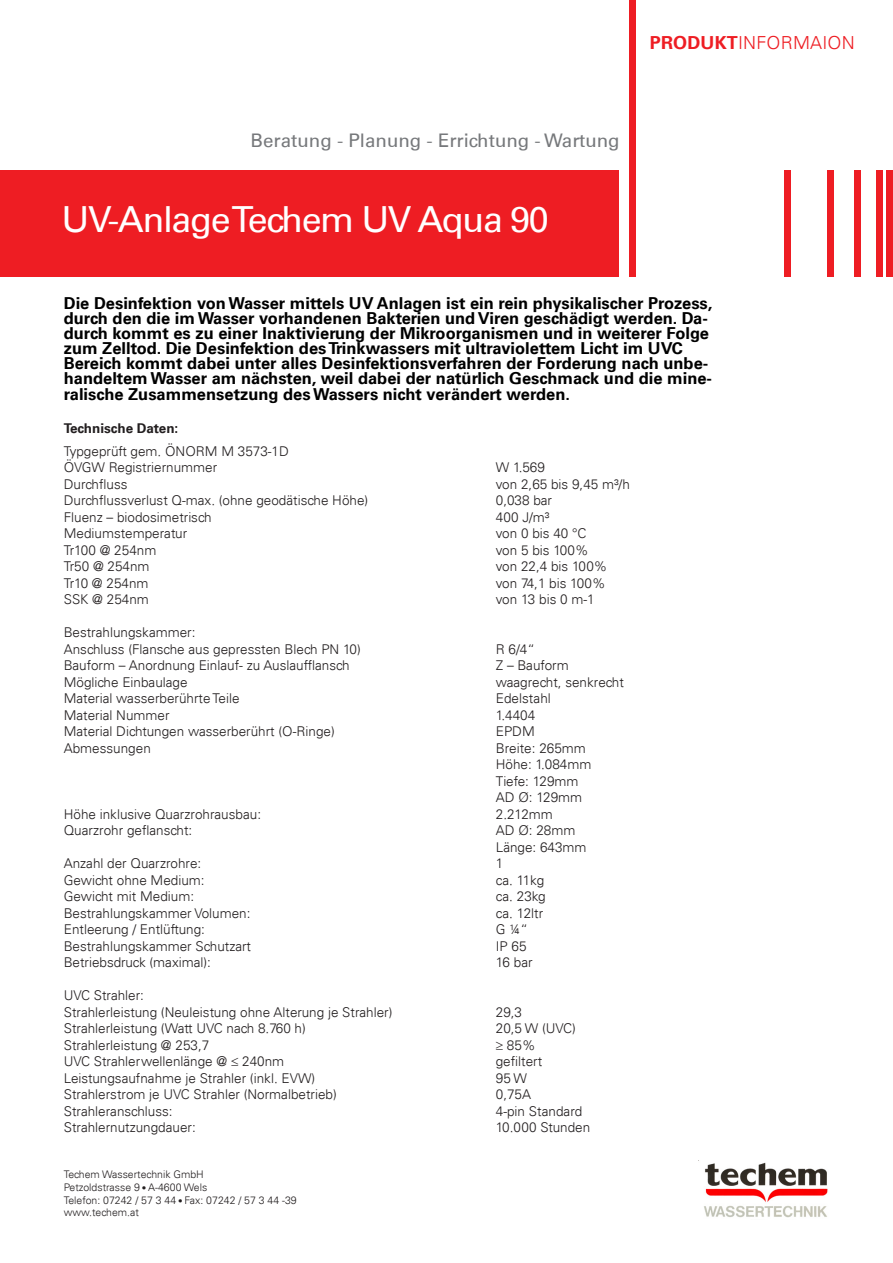
<style>
.page{position:relative;width:893px;height:1263px;background:#fff}
.page>*{position:absolute;margin:0;border:0;box-sizing:border-box;transform-origin:0 0}
.t1{font:36px "Univers 55 Roman";letter-spacing:-.04em;color:#fff}
.t2{font:18.75px "Univers 55 Roman";color:#76787b}
.t3{font:300 18px "Univers 45";letter-spacing:.01em;color:#ee1d23}
.t4{font:700 16.5px/15px "Univers 65";color:#000}
.t5{font:300 13.5px "Univers 45";color:#231f20}
.t6{font:700 13.5px "Univers 65";color:#231f20}
.t7{font:300 10.5px "Univers 45";color:#231f20}
.s1{font-family:"Univers 65";font-weight:700}
.s2{font-family:"Univers 55 Roman";font-weight:400;font-size:9px}
</style>
<div class="page">
<div style="left:0;top:170px;width:619px;height:106px;background:#ee1d23"></div>
<div style="left:784px;top:170px;width:7px;height:106px;background:#ee1d23"></div>
<div style="left:827px;top:170px;width:6px;height:106px;background:#ee1d23"></div>
<div style="left:855px;top:170px;width:6px;height:106px;background:#ee1d23"></div>
<div style="left:876px;top:170px;width:6px;height:106px;background:#ee1d23"></div>
<div style="left:887px;top:170px;width:6px;height:106px;background:#ee1d23"></div>
<div style="left:629px;top:0;width:7px;height:276px;background:#ee1d23"></div>
<img style="left:704px;top:1162px;width:124px;height:56px">
<p class="t3" style="left:650px;top:31px;width:206px"><span class="s1">PRODUKT</span>INFORMAION</p>
<p class="t2" style="left:251px;top:129px;width:371px">Beratung - Planung - Errichtung - Wartung</p>
<p class="t1" style="left:62px;top:198px;width:489px">UV-Anlage Techem UV Aqua 90</p>
<p class="t4" style="left:64px;top:295px;width:650px">Die Desinfektion von Wasser mittels UV Anlagen ist ein rein physikalischer Prozess, durch den die im Wasser vorhandenen Bakterien und Viren geschädigt werden. Da&shy;durch kommt es zu einer Inaktivierung der Mikroorganismen und in weiterer Folge zum Zelltod. Die Desinfektion des Trinkwassers mit ultraviolettem Licht im UVC Bereich kommt dabei unter alles Desinfektionsverfahren der Forderung nach unbe&shy;handeltem Wasser am nächsten, weil dabei der natürlich Geschmack und die mine-</p>
<p class="t4" style="left:64px;top:387px;width:508px">ralische Zusammensetzung des Wassers nicht verändert werden.</p>
<p class="t6" style="left:64px;top:420px;width:116px">Technische Daten:</p>
<p class="t5" style="left:64px;top:443px;width:227px">Typgeprüft gem. ÖNORM M 3573-1D</p>
<p class="t5" style="left:64px;top:459px;width:155px">ÖVGW Registriernummer</p>
<p class="t5" style="left:496px;top:459px;width:51px">W 1.569</p>
<p class="t5" style="left:64px;top:476px;width:65px">Durchfluss</p>
<p class="t5" style="left:496px;top:476px;width:136px">von 2,65 bis 9,45 m³/h</p>
<p class="t5" style="left:64px;top:492px;width:306px">Durchflussverlust Q-max. (ohne geodätische Höhe)</p>
<p class="t5" style="left:496px;top:492px;width:58px">0,038 bar</p>
<p class="t5" style="left:64px;top:509px;width:149px">Fluenz – biodosimetrisch</p>
<p class="t5" style="left:496px;top:509px;width:55px">400 J/m³</p>
<p class="t5" style="left:64px;top:525px;width:125px">Mediumstemperatur</p>
<p class="t5" style="left:496px;top:525px;width:92px">von 0 bis 40 °C</p>
<p class="t5" style="left:64px;top:542px;width:94px">Tr100 @ 254nm</p>
<p class="t5" style="left:496px;top:542px;width:94px">von 5 bis 100%</p>
<p class="t5" style="left:64px;top:558px;width:87px">Tr50 @ 254nm</p>
<p class="t5" style="left:496px;top:558px;width:113px">von 22,4 bis 100%</p>
<p class="t5" style="left:64px;top:575px;width:86px">Tr10 @ 254nm</p>
<p class="t5" style="left:496px;top:575px;width:111px">von 74,1 bis 100%</p>
<p class="t5" style="left:64px;top:591px;width:87px">SSK @ 254nm</p>
<p class="t5" style="left:496px;top:591px;width:100px">von 13 bis 0 m-1</p>
<p class="t5" style="left:64px;top:624px;width:133px">Bestrahlungskammer:</p>
<p class="t5" style="left:64px;top:641px;width:299px">Anschluss (Flansche aus gepressten Blech PN 10)</p>
<p class="t5" style="left:496px;top:641px;width:41px">R 6/4“</p>
<p class="t5" style="left:64px;top:657px;width:287px">Bauform – Anordnung Einlauf- zu Auslaufflansch</p>
<p class="t5" style="left:496px;top:657px;width:74px">Z – Bauform</p>
<p class="t5" style="left:64px;top:674px;width:125px">Mögliche Einbaulage</p>
<p class="t5" style="left:496px;top:674px;width:130px">waagrecht, senkrecht</p>
<p class="t5" style="left:64px;top:690px;width:177px">Material wasserberührte Teile</p>
<p class="t5" style="left:496px;top:690px;width:57px">Edelstahl</p>
<p class="t5" style="left:64px;top:707px;width:107px">Material Nummer</p>
<p class="t5" style="left:496px;top:707px;width:41px">1.4404</p>
<p class="t5" style="left:64px;top:723px;width:273px">Material Dichtungen wasserberührt (O-Ringe)</p>
<p class="t5" style="left:496px;top:723px;width:40px">EPDM</p>
<p class="t5" style="left:64px;top:740px;width:89px">Abmessungen</p>
<p class="t5" style="left:496px;top:740px;width:92px">Breite: 265mm</p>
<p class="t5" style="left:496px;top:756px;width:97px">Höhe: 1.084mm</p>
<p class="t5" style="left:496px;top:773px;width:84px">Tiefe: 129mm</p>
<p class="t5" style="left:496px;top:789px;width:88px">AD Ø: 129mm</p>
<p class="t5" style="left:64px;top:806px;width:199px">Höhe inklusive Quarzrohrausbau:</p>
<p class="t5" style="left:496px;top:806px;width:59px">2.212mm</p>
<p class="t5" style="left:64px;top:822px;width:130px">Quarzrohr geflanscht:</p>
<p class="t5" style="left:496px;top:822px;width:81px">AD Ø: 28mm</p>
<p class="t5" style="left:496px;top:839px;width:92px">Länge: 643mm</p>
<p class="t5" style="left:64px;top:855px;width:139px">Anzahl der Quarzrohre:</p>
<p class="t5" style="left:496px;top:855px;width:9px">1</p>
<p class="t5" style="left:64px;top:872px;width:142px">Gewicht ohne Medium:</p>
<p class="t5" style="left:496px;top:872px;width:50px">ca. 11kg</p>
<p class="t5" style="left:64px;top:888px;width:132px">Gewicht mit Medium:</p>
<p class="t5" style="left:496px;top:888px;width:52px">ca. 23kg</p>
<p class="t5" style="left:64px;top:905px;width:188px">Bestrahlungskammer Volumen:</p>
<p class="t5" style="left:496px;top:905px;width:49px">ca. 12ltr</p>
<p class="t5" style="left:64px;top:921px;width:143px">Entleerung / Entlüftung:</p>
<p class="t5" style="left:496px;top:921px;width:34px">G ¼“</p>
<p class="t5" style="left:64px;top:938px;width:189px">Bestrahlungskammer Schutzart</p>
<p class="t5" style="left:496px;top:938px;width:32px">IP 65</p>
<p class="t5" style="left:64px;top:954px;width:149px">Betriebsdruck (maximal):</p>
<p class="t5" style="left:496px;top:954px;width:38px">16 bar</p>
<p class="t5" style="left:64px;top:987px;width:82px">UVC Strahler:</p>
<p class="t5" style="left:64px;top:1004px;width:330px">Strahlerleistung (Neuleistung ohne Alterung je Strahler)</p>
<p class="t5" style="left:496px;top:1004px;width:28px">29,3</p>
<p class="t5" style="left:64px;top:1020px;width:244px">Strahlerleistung (Watt UVC nach 8.760 h)</p>
<p class="t5" style="left:496px;top:1020px;width:82px">20,5 W (UVC)</p>
<p class="t5" style="left:64px;top:1037px;width:147px">Strahlerleistung @ 253,7</p>
<p class="t5" style="left:496px;top:1037px;width:41px">≥ 85%</p>
<p class="t5" style="left:64px;top:1053px;width:222px">UVC Strahlerwellenlänge @ ≤ 240nm</p>
<p class="t5" style="left:496px;top:1053px;width:48px">gefiltert</p>
<p class="t5" style="left:64px;top:1070px;width:253px">Leistungsaufnahme je Strahler (inkl. EVW)</p>
<p class="t5" style="left:496px;top:1070px;width:33px">95 W</p>
<p class="t5" style="left:64px;top:1086px;width:275px">Strahlerstrom je UVC Strahler (Normalbetrieb)</p>
<p class="t5" style="left:496px;top:1086px;width:37px">0,75A</p>
<p class="t5" style="left:64px;top:1103px;width:110px">Strahleranschluss:</p>
<p class="t5" style="left:496px;top:1103px;width:88px">4-pin Standard</p>
<p class="t5" style="left:64px;top:1119px;width:134px">Strahlernutzungdauer:</p>
<p class="t5" style="left:496px;top:1119px;width:96px">10.000 Stunden</p>
<p class="t7" style="left:64px;top:1168px;width:142px">Techem Wassertechnik GmbH</p>
<p class="t7" style="left:64px;top:1181px;width:145px">Petzoldstrasse 9 <span class="s2">•</span> A-4600 Wels</p>
<p class="t7" style="left:64px;top:1193px;width:235px">Telefon: 07242 / 57 3 44 <span class="s2">•</span> Fax: 07242 / 57 3 44 -39</p>
<p class="t7" style="left:64px;top:1206px;width:77px">www.techem.at</p>
</div>
